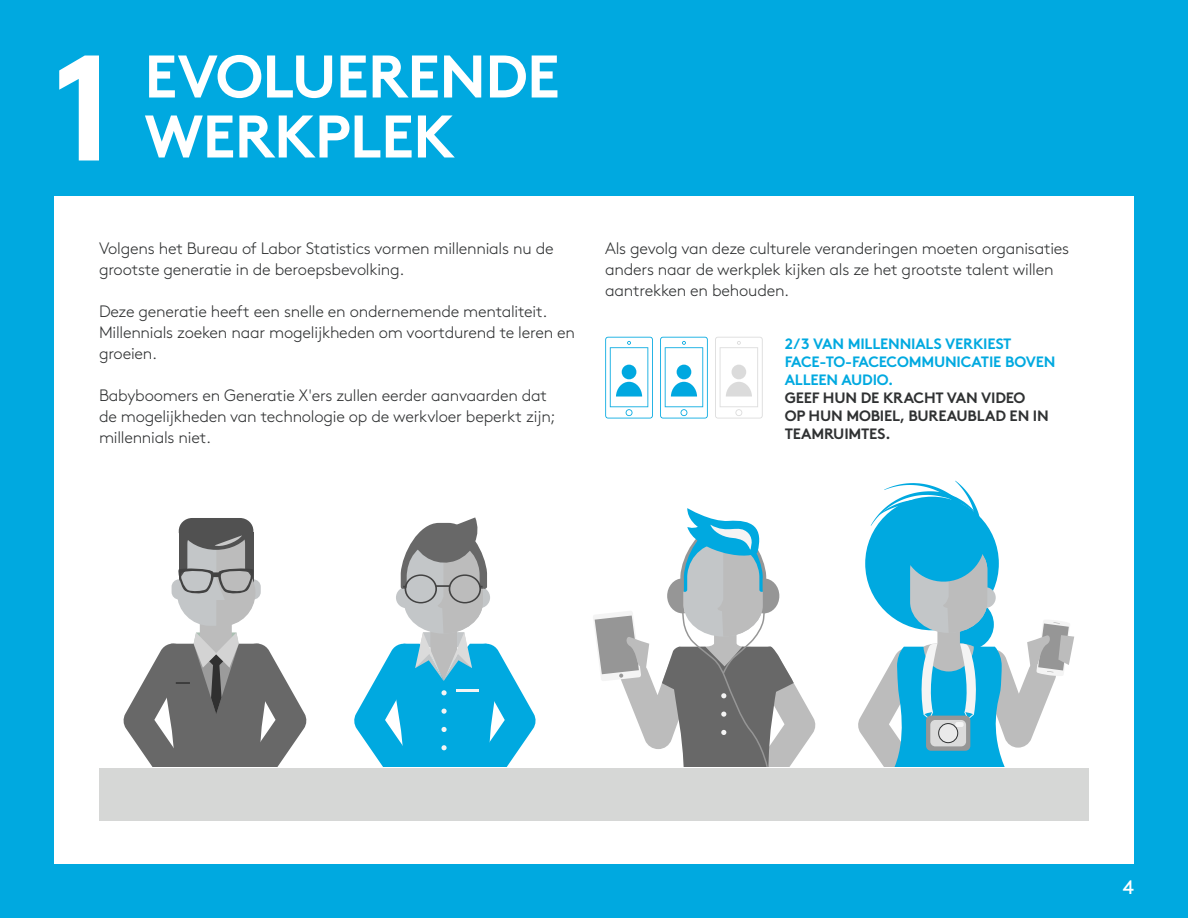
<style>
.page{position:relative;width:1188px;height:918px;background:#00a9e0}
.page>*{position:absolute;margin:0;border:0;box-sizing:border-box;transform-origin:0 0}
.t1{font:700 150px "Brown Pro";color:#fff}
.t2{font:700 60px "Brown Pro";letter-spacing:-.015em;color:#fff}
.t3{font:19.5px "Brown Pro";color:#fff}
.t4{font:300 16.5px/21px "Brown Pro";letter-spacing:-.015em;color:#2f3132}
.t5{font:700 15px/18px "Brown Pro";letter-spacing:-.015em;color:#00a9e0}
.t6{font:700 15px/18px "Brown Pro";letter-spacing:-.015em;color:#2f3132}
</style>
<div class="page">
<div style="left:54px;top:196px;width:1080px;height:668px;background:#fff"></div>
<svg style="left:858px;top:481px;width:216px;height:286px"></svg>
<svg style="left:593px;top:508px;width:223px;height:259px"></svg>
<svg style="left:354px;top:517px;width:182px;height:250px"></svg>
<svg style="left:123px;top:518px;width:184px;height:249px"></svg>
<div style="left:99px;top:768px;width:990px;height:52px;background:#d6d7d6"></div>
<svg style="left:605px;top:337px;width:48px;height:81px"></svg>
<svg style="left:660px;top:337px;width:48px;height:81px"></svg>
<svg style="left:715px;top:337px;width:48px;height:81px"></svg>
<h1 class="t1" style="left:51px;top:-13px;width:65px">1</h1>
<h2 class="t2" style="left:144px;top:28px;width:417px">EVOLUERENDE</h2>
<h2 class="t2" style="left:144px;top:88px;width:312px">WERKPLEK</h2>
<p class="t4" style="left:99px;top:236px;width:456px">Volgens het Bureau of Labor Statistics vormen millennials nu de grootste generatie in de beroepsbevolking.</p>
<p class="t4" style="left:99px;top:299px;width:478px">Deze generatie heeft een snelle en ondernemende mentaliteit.<br>Millennials zoeken naar mogelijkheden om voortdurend te leren en groeien.</p>
<p class="t4" style="left:99px;top:383px;width:458px">Babyboomers en Generatie X'ers zullen eerder aanvaarden dat de mogelijkheden van technologie op de werkvloer beperkt zijn; millennials niet.</p>
<p class="t4" style="left:605px;top:236px;width:465px">Als gevolg van deze culturele veranderingen moeten organisaties anders naar de werkplek kijken als ze het grootste talent willen aantrekken en behouden.</p>
<p class="t5" style="left:785px;top:333px;width:272px">2/3 VAN MILLENNIALS VERKIEST<br>FACE-TO-FACECOMMUNICATIE BOVEN<br>ALLEEN AUDIO.</p>
<p class="t6" style="left:785px;top:387px;width:266px">GEEF HUN DE KRACHT VAN VIDEO<br>OP HUN MOBIEL, BUREAUBLAD EN IN<br>TEAMRUIMTES.</p>
<p class="t3" style="left:1123px;top:872px;width:13px">4</p>
</div>
